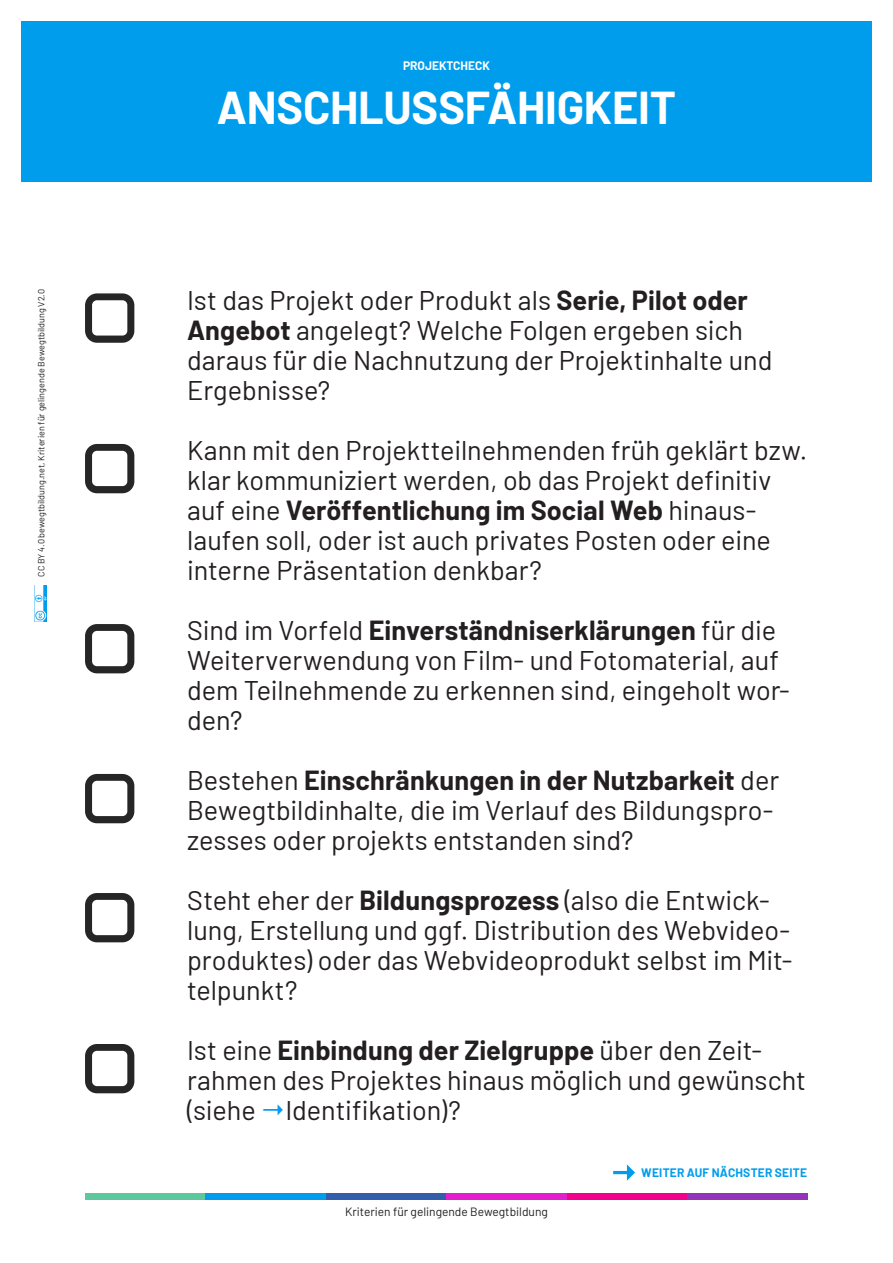
<style>
.page{position:relative;width:893px;height:1263px;background:#fff}
.page>*{position:absolute;margin:0;border:0;box-sizing:border-box;transform-origin:0 0}
.Head01{font:700 45px "Barlow";letter-spacing:-.005em;color:#fff}
.Lauftext01{font:27px/30px "Barlow";color:#231f20}
.t1{font:12px "Barlow";color:#231f20}
.t2{font:700 12px "Barlow";color:#fff}
.Lauftext01-2{font:700 12px "Barlow";letter-spacing:.02em;color:#009ded}
.t3{font:9px "Barlow";color:#231f20}
.s1{font-weight:700}
</style>
<div class="page">
<div style="left:85px;top:1193px;width:121px;height:6px;background:#5dc89e"></div>
<div style="left:567px;top:1193px;width:120px;height:6px;background:#f3008c"></div>
<div style="left:206px;top:1193px;width:120px;height:6px;background:#009ded"></div>
<div style="left:687px;top:1193px;width:121px;height:6px;background:#9432b9"></div>
<div style="left:326px;top:1193px;width:120px;height:6px;background:#325eac"></div>
<div style="left:446px;top:1193px;width:121px;height:6px;background:#e21ecd"></div>
<img style="left:34px;top:586px;width:13px;height:35px">
<svg style="left:85px;top:293px;width:49px;height:50px"></svg>
<svg style="left:85px;top:893px;width:49px;height:49px"></svg>
<svg style="left:85px;top:1044px;width:49px;height:49px"></svg>
<svg style="left:85px;top:624px;width:49px;height:49px"></svg>
<svg style="left:85px;top:774px;width:49px;height:49px"></svg>
<svg style="left:85px;top:444px;width:49px;height:49px"></svg>
<div style="left:21px;top:21px;width:851px;height:161px;background:#009ded"></div>
<svg style="left:613px;top:1164px;width:22px;height:17px"></svg>
<p class="t3" style="left:35px;top:577px;width:289px;rotate:-90deg">CC BY 4.0 bewegtbildung.net, Kriterien für gelingende Bewegtbildung V2.0</p>
<p class="t2" style="left:403px;top:57px;width:88px">PROJEKTCHECK</p>
<p class="t2" style="left:413px;top:57px;width:68px">NAVIGATION</p>
<p class="Head01" style="left:217px;top:75px;width:461px">ANSCHLUSSFÄHIGKEIT</p>
<p class="Lauftext01" style="left:187px;top:283px;width:587px">Ist das Projekt oder Produkt als <span class="s1">Serie, Pilot oder Angebot</span> angelegt? Welche Folgen ergeben sich daraus für die Nachnutzung der Projektinhalte und Ergebnisse?</p>
<p class="Lauftext01" style="left:187px;top:433px;width:622px">Kann mit den Projektteilnehmenden früh geklärt bzw. klar kommuniziert werden, ob das Projekt definitiv auf eine <span class="s1">Veröffentlichung im Social Web</span> hinaus&shy;laufen soll, oder ist auch privates Posten oder eine interne Präsentation denkbar?</p>
<p class="Lauftext01" style="left:187px;top:613px;width:604px">Sind im Vorfeld <span class="s1">Einverständniserklärungen</span> für die Weiterverwendung von Film- und Fotomaterial, auf dem Teilnehmende zu erkennen sind, eingeholt wor&shy;den?</p>
<p class="Lauftext01" style="left:187px;top:763px;width:594px">Bestehen <span class="s1">Einschränkungen in der Nutzbarkeit</span> der<br>Bewegtbildinhalte, die im Verlauf des Bildungspro&shy;zesses oder projekts entstanden sind?</p>
<p class="Lauftext01" style="left:187px;top:883px;width:607px">Steht eher der <span class="s1">Bildungsprozess</span> (also die Entwick&shy;lung, Erstellung und ggf. Distribution des Webvideo&shy;produktes) oder das Webvideoprodukt selbst im Mit&shy;telpunkt?</p>
<p class="Lauftext01" style="left:187px;top:1033px;width:620px">Ist eine <span class="s1">Einbindung der Zielgruppe</span> über den Zeit&shy;rahmen des Projektes hinaus möglich und gewünscht (siehe Identifikation)?</p>
<p class="t1" style="left:345px;top:1203px;width:204px">Kriterien für gelingende Bewegtbildung</p>
<p class="Lauftext01-2" style="left:641px;top:1164px;width:167px">WEITER AUF NÄCHSTER SEITE</p>
</div>
